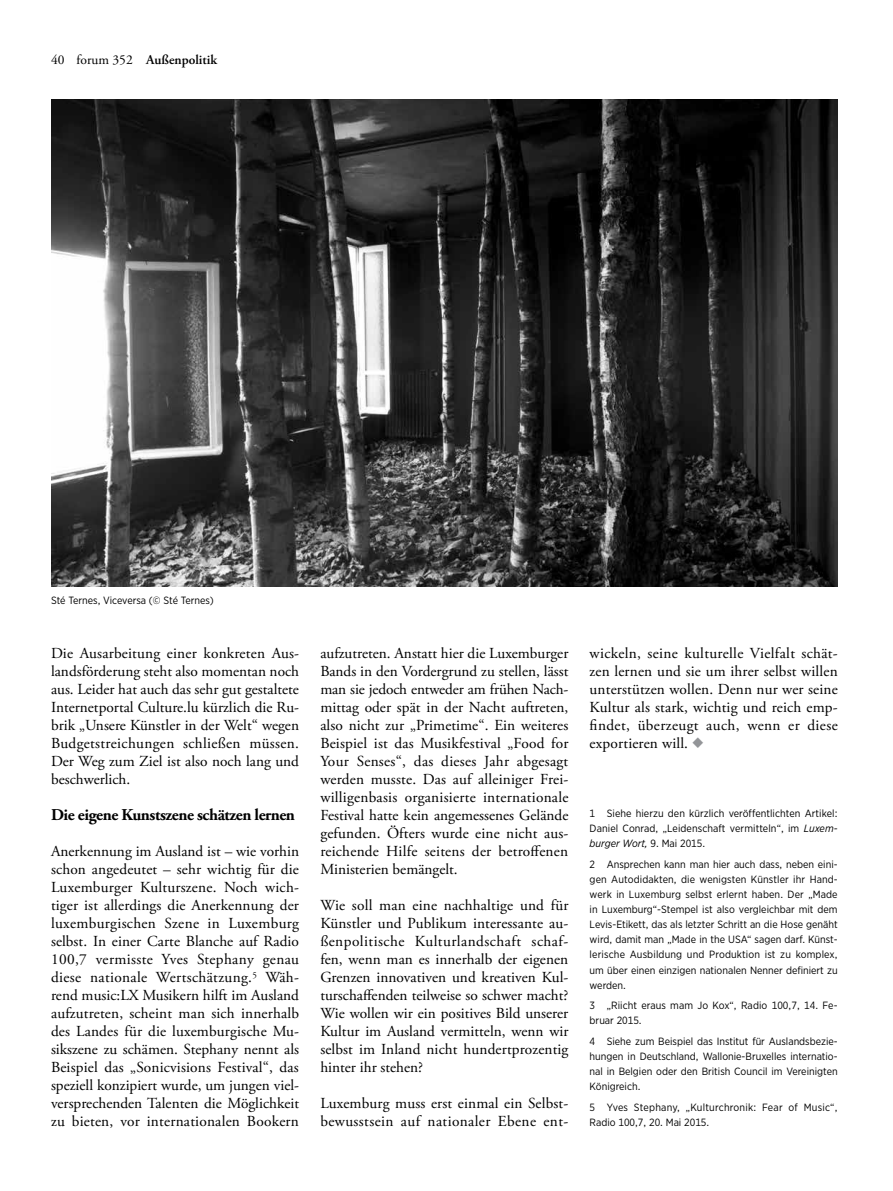
<style>
.page{position:relative;width:893px;height:1191px;background:#fff}
.page>*{position:absolute;margin:0;border:0;box-sizing:border-box;transform-origin:0 0}
.t1{font:700 16.5px "Adobe Garamond Pro";letter-spacing:-.025em;color:#000}
.t2{font:15.3px/18px "Adobe Garamond Pro";letter-spacing:.01em;color:#000;text-align:justify}
.t3{font:600 13.5px "Adobe Garamond Pro";color:#000}
.t4{font:10.5px/15.1px "Gotham Narrow";color:#000;text-align:justify}
.t5{font:10.5px/15.1px "Gotham Narrow";letter-spacing:.02em;color:#000}
.s1{font-weight:400}
.s2{font-family:"Monotype Sorts";font-size:14.7px;color:#939598}
.s3{font-style:italic}
</style>
<div class="page">
<img style="left:51px;top:100px;width:787px;height:486px">
<p class="t3" style="left:51px;top:52px;width:167px"><span class="s1">40 forum 352</span> Außenpolitik</p>
<p class="t4" style="left:51px;top:592px;width:164px">Sté Ternes, Viceversa (© Sté Ternes)</p>
<p class="t2" style="left:51px;top:645px;width:250px">Die Ausarbeitung einer konkreten Aus&shy;landsförderung steht also momentan noch aus. Leider hat auch das sehr gut gestaltete Internetportal Culture.lu kürzlich die Ru&shy;brik „Unsere Künstler in der Welt“ wegen Budgetstreichungen schließen müssen.<br>Der Weg zum Ziel ist also noch lang und beschwerlich.</p>
<p class="t1" style="left:51px;top:805px;width:245px">Die eigene Kunstszene schätzen lernen</p>
<p class="t2" style="left:51px;top:843px;width:250px">Anerkennung im Ausland ist – wie vorhin schon angedeutet – sehr wichtig für die Luxemburger Kulturszene. Noch wich&shy;tiger ist allerdings die Anerkennung der luxemburgischen Szene in Luxemburg selbst. In einer Carte Blanche auf Radio 100,7 vermisste Yves Stephany genau diese nationale Wertschätzung.<sup>5</sup> Wäh&shy;rend music:LX Musikern hilft im Ausland aufzutreten, scheint man sich innerhalb des Landes für die luxemburgische Mu&shy;sikszene zu schämen. Stephany nennt als Beispiel das „Sonicvisions Festival“, das speziell konzipiert wurde, um jungen viel&shy;versprechenden Talenten die Möglichkeit zu bieten, vor internationalen Bookern</p>
<p class="t2" style="left:320px;top:645px;width:250px">aufzutreten. Anstatt hier die Luxemburger Bands in den Vordergrund zu stellen, lässt man sie jedoch entweder am frühen Nach&shy;mittag oder spät in der Nacht auftreten, also nicht zur „Primetime“. Ein weiteres Beispiel ist das Musikfestival „Food for Your Senses“, das dieses Jahr abgesagt werden musste. Das auf alleiniger Frei&shy;willigenbasis organisierte internationale Festival hatte kein angemessenes Gelände gefunden. Öfters wurde eine nicht aus&shy;reichende Hilfe seitens der betroffenen Ministerien bemängelt.</p>
<p class="t2" style="left:320px;top:897px;width:250px">Wie soll man eine nachhaltige und für Künstler und Publikum interessante au&shy;ßenpolitische Kulturlandschaft schaf&shy;fen, wenn man es innerhalb der eigenen Grenzen innovativen und kreativen Kul&shy;turschaffenden teilweise so schwer macht?<br>Wie wollen wir ein positives Bild unserer Kultur im Ausland vermitteln, wenn wir selbst im Inland nicht hundertprozentig hinter ihr stehen?</p>
<p class="t2" style="left:320px;top:1095px;width:250px">Luxemburg muss erst einmal ein Selbst&shy;bewusstsein auf nationaler Ebene ent-</p>
<p class="t2" style="left:590px;top:645px;width:250px">wickeln, seine kulturelle Vielfalt schät&shy;zen lernen und sie um ihrer selbst willen unterstützen wollen. Denn nur wer seine Kultur als stark, wichtig und reich emp&shy;findet, überzeugt auch, wenn er diese exportieren will. <span class="s2">u</span></p>
<p class="t4" style="left:590px;top:806px;width:250px">1 Siehe hierzu den kürzlich veröffentlichten Artikel:<br>Daniel Conrad, „Leidenschaft vermitteln“, im <span class="s3">Luxem&shy;burger Wort,</span> 9. Mai 2015.</p>
<p class="t4" style="left:590px;top:856px;width:250px">2 Ansprechen kann man hier auch dass, neben eini&shy;gen Autodidakten, die wenigsten Künstler ihr Hand&shy;werk in Luxemburg selbst erlernt haben. Der „Made in Luxemburg“-Stempel ist also vergleichbar mit dem Levis-Etikett, das als letzter Schritt an die Hose genäht wird, damit man „Made in the USA“ sagen darf. Künst&shy;lerische Ausbildung und Produktion ist zu komplex, um über einen einzigen nationalen Nenner definiert zu werden.</p>
<p class="t4" style="left:590px;top:997px;width:249px">3 „Riicht eraus mam Jo Kox“, Radio 100,7, 14. Fe&shy;bruar 2015.</p>
<p class="t4" style="left:590px;top:1033px;width:250px">4 Siehe zum Beispiel das Institut für Auslandsbezie&shy;hungen in Deutschland, Wallonie-Bruxelles internatio&shy;nal in Belgien oder den British Council im Vereinigten Königreich.</p>
<p class="t5" style="left:590px;top:1099px;width:249px">5 Yves Stephany, „Kulturchronik: Fear of Music“,<br>Radio 100,7, 20. Mai 2015.</p>
</div>
